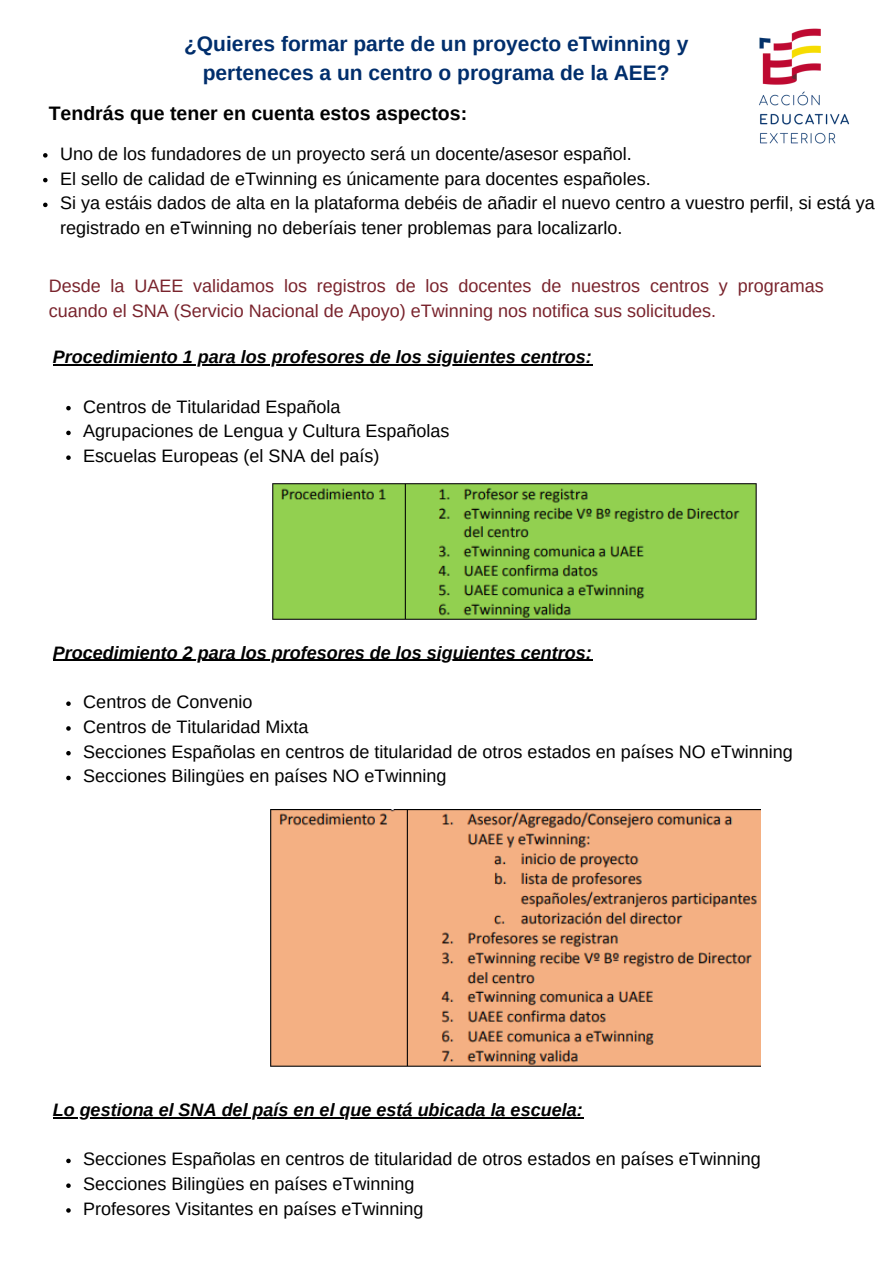
<style>
.page{position:relative;width:894px;height:1264px;background:#fff}
.page>*{position:absolute;margin:0;border:0;box-sizing:border-box;transform-origin:0 0}
.t1{font:700 21px/29.2px "Arimo";color:#002e6c;text-align:center}
.t2{font:700 19.5px "Arimo";color:#000}
.t3{font:18px/24.8px "Arimo";color:#000}
.t4{font:italic 700 18px "Arimo";color:#000}
.t5{font:18px/24.8px "Arimo";color:#79232c}
</style>
<div class="page">
<img style="left:272px;top:483px;width:485px;height:137px">
<img style="left:270px;top:809px;width:490px;height:258px">
<img style="left:759px;top:28px;width:91px;height:116px">
<hr style="left:53px;top:364px;width:539px;height:1px;background:#000">
<svg style="left:66px;top:406px;width:5px;height:4px"></svg>
<svg style="left:66px;top:430px;width:5px;height:5px"></svg>
<svg style="left:66px;top:455px;width:5px;height:5px"></svg>
<svg style="left:43px;top:153px;width:5px;height:5px"></svg>
<svg style="left:43px;top:178px;width:5px;height:4px"></svg>
<svg style="left:43px;top:203px;width:5px;height:4px"></svg>
<hr style="left:53px;top:659px;width:539px;height:2px;background:#000">
<svg style="left:66px;top:701px;width:5px;height:5px"></svg>
<svg style="left:66px;top:726px;width:5px;height:4px"></svg>
<svg style="left:66px;top:751px;width:5px;height:4px"></svg>
<svg style="left:66px;top:775px;width:5px;height:5px"></svg>
<hr style="left:53px;top:1116px;width:530px;height:2px;background:#000">
<svg style="left:66px;top:1158px;width:5px;height:5px"></svg>
<svg style="left:66px;top:1183px;width:5px;height:4px"></svg>
<svg style="left:66px;top:1208px;width:5px;height:4px"></svg>
<p class="t1" style="left:184px;top:29px;width:505px">¿Quieres formar parte de un proyecto eTwinning y perteneces a un centro o programa de la AEE?</p>
<p class="t2" style="left:49px;top:102px;width:420px">Tendrás que tener en cuenta estos aspectos:</p>
<h2 class="t3" style="left:60px;top:141px;width:573px">Uno de los fundadores de un proyecto será un docente/asesor español.</h2>
<p class="t3" style="left:60px;top:166px;width:592px">El sello de calidad de eTwinning es únicamente para docentes españoles.</p>
<p class="t3" style="left:60px;top:191px;width:815px">Si ya estáis dados de alta en la plataforma debéis de añadir el nuevo centro a vuestro perfil, si está ya registrado en eTwinning no deberíais tener problemas para localizarlo.</p>
<h2 class="t5" style="left:49px;top:274px;width:776px">Desde la UAEE validamos los registros de los docentes de nuestros centros y programas cuando el SNA (Servicio Nacional de Apoyo) eTwinning nos notifica sus solicitudes.</h2>
<p class="t4" style="left:53px;top:347px;width:540px">Procedimiento 1 para los profesores de los siguientes centros:</p>
<p class="t3" style="left:83px;top:394px;width:258px">Centros de Titularidad Española</p>
<p class="t3" style="left:83px;top:419px;width:368px">Agrupaciones de Lengua y Cultura Españolas</p>
<p class="t3" style="left:83px;top:443px;width:297px">Escuelas Europeas (el SNA del país)</p>
<p class="t4" style="left:53px;top:642px;width:540px">Procedimiento 2 para los profesores de los siguientes centros:</p>
<p class="t3" style="left:83px;top:689px;width:171px">Centros de Convenio</p>
<p class="t3" style="left:83px;top:714px;width:226px">Centros de Titularidad Mixta</p>
<p class="t3" style="left:83px;top:739px;width:710px">Secciones Españolas en centros de titularidad de otros estados en países NO eTwinning</p>
<p class="t3" style="left:83px;top:763px;width:364px">Secciones Bilingües en países NO eTwinning</p>
<h2 class="t4" style="left:53px;top:1099px;width:531px">Lo gestiona el SNA del país en el que está ubicada la escuela:</h2>
<p class="t3" style="left:83px;top:1146px;width:678px">Secciones Españolas en centros de titularidad de otros estados en países eTwinning</p>
<p class="t3" style="left:83px;top:1171px;width:333px">Secciones Bilingües en países eTwinning</p>
<p class="t3" style="left:83px;top:1196px;width:341px">Profesores Visitantes en países eTwinning</p>
</div>
